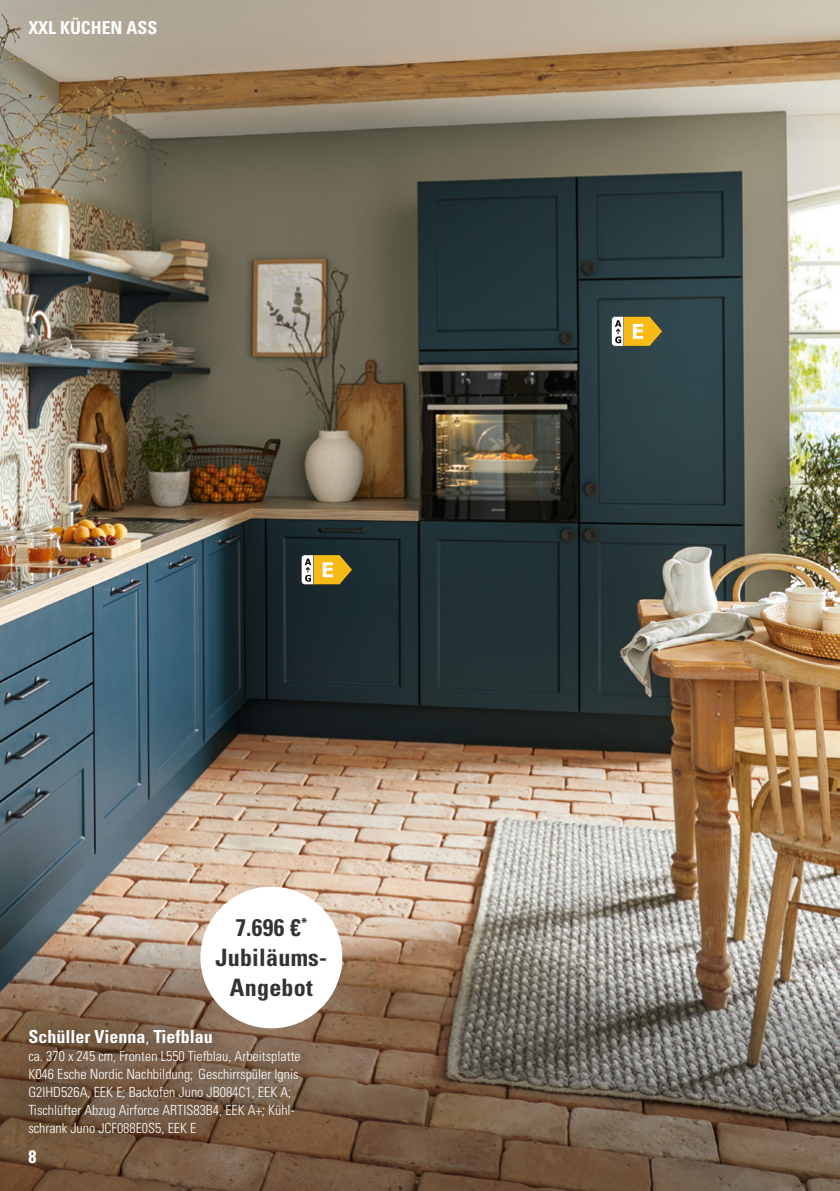
<style>
.page{position:relative;width:840px;height:1191px;background:#fff}
.page>*{position:absolute;margin:0;border:0;box-sizing:border-box;transform-origin:0 0}
.t1{font:700 condensed 24px/30px "Univers LT Std";letter-spacing:.01em;color:#333332;text-align:center}
.t2{font:700 condensed 18px "Univers LT Std";color:#fff}
.t3{font:700 condensed 17.8px "Univers LT Std";color:#fff}
.t4{font:300 condensed 14px/18px "Univers LT Std";color:#fff}
.s1{font-weight:300}
</style>
<div class="page">
<img style="left:0;top:0;width:839px;height:874px">
<svg style="left:611px;top:316px;width:51px;height:30px"></svg>
<svg style="left:301px;top:555px;width:51px;height:29px"></svg>
<img style="left:0;top:874px;width:839px;height:317px">
<div style="left:5px;top:1004px;width:318px;height:153px;background:#000;opacity:.7"></div>
<div style="left:200px;top:886px;width:142px;height:142px;background:#fff;border-radius:50%"></div>
<p class="t3" style="left:28px;top:17px;width:130px">XXL KÜCHEN ASS</p>
<h1 class="t1" style="left:215px;top:912px;width:113px">7.696 €<sup>*<br></sup>Jubiläums-<br>Angebot</h1>
<p class="t2" style="left:28px;top:1025px;width:186px">Schüller Vienna<span class="s1">,</span> Tiefblau</p>
<p class="t4" style="left:28px;top:1046px;width:274px">ca. 370 x 245 cm, Fronten L550 Tiefblau, Arbeitsplatte K046 Esche Nordic Nachbildung; Geschirrspüler Ignis G2IHD526A, EEK E; Backofen Juno JB084C1, EEK A; Tischlüfter Abzug Airforce ARTIS83B4, EEK A+; Kühl&shy;schrank Juno JCF088E0S5, EEK E</p>
<p class="t2" style="left:28px;top:1145px;width:9px">8</p>
</div>
